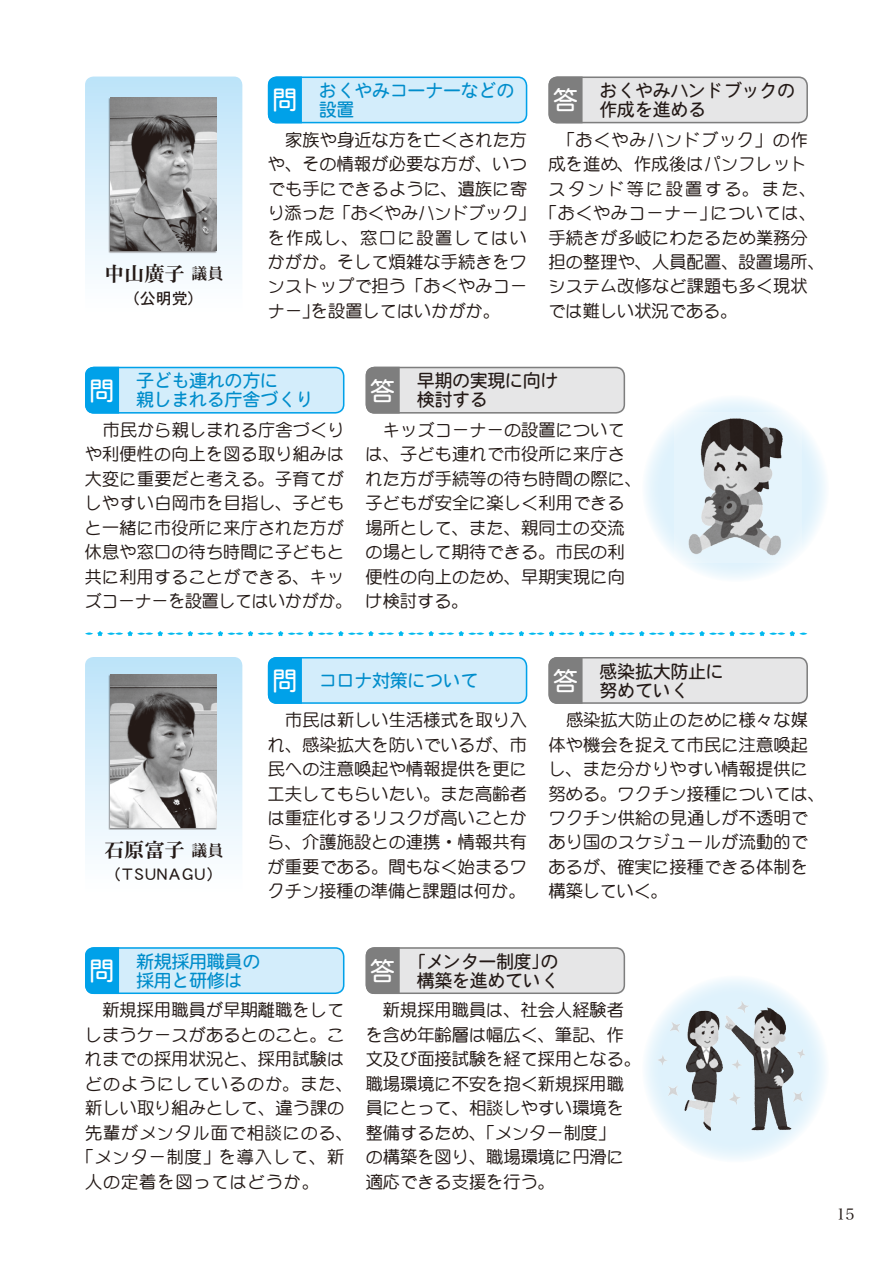
<style>
.page{position:relative;width:893px;height:1263px;background:#fff}
.page>*{position:absolute;margin:0;border:0;box-sizing:border-box;transform-origin:0 0}
.t1{font:20.25px "DFPHS Mincho CID W7";color:#231916}
.t2{font:18px/19.2px "DFPHS Maru Gothic CID W4";letter-spacing:-.02em;color:#231916}
.t3{font:18px/19.2px "DFPHS Maru Gothic CID W4";letter-spacing:-.02em;color:#008dcb}
.t4{font:500 17.25px/24.5px "DFP Maru Gothic CID";letter-spacing:.005em;color:#231916}
.t5{font:500 17.25px/24.5px "DFP Maru Gothic CID";letter-spacing:.04em;color:#231916;text-align:center}
.t6{font:500 17.25px "DFP Maru Gothic CID";letter-spacing:.045em;color:#231916}
.t7{font:500 17.25px "DFP Maru Gothic CID";letter-spacing:.05em;color:#231916}
.t8{font:15.9px "DFPHS Gothic CID W5";letter-spacing:.1em;color:#231916}
.t9{font:15.45px "Hira Min Pro W3";color:#231916}
.s1{font-family:"Koz Min Pro";font-weight:700}
.s2{font-size:15.9px}
.s3{font-size:25.5px;color:#fff}
</style>
<div class="page">
<div style="left:268px;top:77px;width:259px;height:46px;background:#d3edfb;border-radius:9px"></div>
<div style="left:268px;top:77px;width:259px;height:46px;border:2px solid #00a1e9;border-radius:9px"></div>
<div style="left:268px;top:77px;width:34px;height:46px;background:#00a1e9"></div>
<div style="left:549px;top:77px;width:259px;height:46px;background:#e6e6e7;border-radius:9px"></div>
<div style="left:549px;top:77px;width:259px;height:46px;border:2px solid #7e7e7e;border-radius:9px"></div>
<div style="left:549px;top:77px;width:34px;height:46px;background:#7e7e7e"></div>
<div style="left:85px;top:367px;width:259px;height:47px;background:#d3edfb;border-radius:9px"></div>
<div style="left:85px;top:367px;width:259px;height:47px;border:2px solid #00a1e9;border-radius:9px"></div>
<div style="left:85px;top:367px;width:34px;height:47px;background:#00a1e9"></div>
<div style="left:366px;top:367px;width:259px;height:47px;background:#e6e6e7;border-radius:9px"></div>
<div style="left:366px;top:367px;width:259px;height:47px;border:2px solid #7e7e7e;border-radius:9px"></div>
<div style="left:366px;top:367px;width:34px;height:47px;background:#7e7e7e"></div>
<svg style="left:85px;top:631px;width:722px;height:5px"></svg>
<div style="left:268px;top:657px;width:259px;height:47px;background:#d3edfb;border-radius:9px"></div>
<div style="left:268px;top:657px;width:259px;height:47px;border:2px solid #00a1e9;border-radius:9px"></div>
<div style="left:268px;top:657px;width:34px;height:47px;background:#00a1e9"></div>
<div style="left:549px;top:657px;width:259px;height:47px;background:#e6e6e7;border-radius:9px"></div>
<div style="left:549px;top:657px;width:259px;height:47px;border:2px solid #7e7e7e;border-radius:9px"></div>
<div style="left:549px;top:657px;width:34px;height:47px;background:#7e7e7e"></div>
<svg style="left:85px;top:657px;width:157px;height:198px"></svg>
<svg style="left:85px;top:77px;width:157px;height:197px"></svg>
<div style="left:108px;top:674px;width:109px;height:156px;background:#231916;opacity:.5"></div>
<img style="left:111px;top:674px;width:106px;height:153px">
<div style="left:85px;top:947px;width:259px;height:47px;background:#d3edfb;border-radius:9px"></div>
<div style="left:85px;top:947px;width:259px;height:47px;border:2px solid #00a1e9;border-radius:9px"></div>
<div style="left:85px;top:947px;width:34px;height:47px;background:#00a1e9"></div>
<div style="left:366px;top:947px;width:259px;height:47px;background:#e6e6e7;border-radius:9px"></div>
<div style="left:366px;top:947px;width:259px;height:47px;border:2px solid #7e7e7e;border-radius:9px"></div>
<div style="left:366px;top:947px;width:34px;height:47px;background:#7e7e7e"></div>
<svg style="left:642px;top:975px;width:187px;height:187px;fill:#eef8fd"></svg>
<svg style="left:642px;top:395px;width:187px;height:187px;fill:#eaf6fd"></svg>
<img style="left:674px;top:413px;width:127px;height:149px">
<img style="left:656px;top:992px;width:154px;height:149px">
<div style="left:108px;top:98px;width:109px;height:155px;background:#231916;opacity:.5"></div>
<img style="left:111px;top:98px;width:106px;height:153px">
<p class="t1" style="left:104px;top:263px;width:121px">中山<span class="s1">葊</span>子 <span class="s2">議員</span></p>
<p class="t8" style="left:124px;top:290px;width:81px">（公明党）</p>
<p class="t3" style="left:272px;top:81px;width:244px;text-indent:47px">おくやみコーナーなどの<sup>問</sup> 設置</p>
<p class="t2" style="left:553px;top:81px;width:244px;text-indent:47px">おくやみハンドブックの<sup>答</sup> 作成を進める</p>
<p class="t5" style="left:548px;top:127px;width:270px">「おくやみハンドブック」の作成を進め、作成後はパンフレットスタンド等に設置する。また、</p>
<p class="t4" style="left:548px;top:225px;width:278px">手続きが多岐にわたるため業務分担の整理や、人員配置、設置場所、システム改修など課題も多く現状では難しい状況である。</p>
<p class="t4" style="left:268px;top:127px;width:550px;text-indent:17px">家族や身近な方を亡くされた方<br>や、その情報が必要な方が、いつ<br>でも手にできるように、遺族に寄<br>り添った「おくやみハンドブック」「おくやみコーナー」については、を作成し、窓口に設置してはい<br>かがか。そして煩雑な手続きをワ<br>ンストップで担う「おくやみコー<br>ナー」を設置してはいかがか。</p>
<p class="t3" style="left:89px;top:371px;width:226px;text-indent:47px">子ども連れの方に<br><sup>問</sup> 親しまれる庁舎づくり</p>
<p class="t4" style="left:85px;top:417px;width:269px;text-align:center">市民から親しまれる庁舎づくり<br>や利便性の向上を図る取り組みは大変に重要だと考える。子育てがしやすい白岡市を目指し、子どもと一緒に市役所に来庁された方が休息や窓口の待ち時間に子どもと共に利用することができる、キッズコーナーを設置してはいかがか。</p>
<p class="t2" style="left:370px;top:371px;width:190px;text-indent:47px">早期の実現に向け<sup>答</sup> 検討する</p>
<p class="t4" style="left:365px;top:417px;width:278px;text-indent:18px">キッズコーナーの設置については、子ども連れで市役所に来庁された方が手続等の待ち時間の際に、子どもが安全に楽しく利用できる場所として、また、親同士の交流の場として期待できる。市民の利便性の向上のため、早期実現に向け検討する。</p>
<p class="t1" style="left:104px;top:839px;width:121px">石原富子 <span class="s2">議員</span></p>
<p class="t8" style="left:105px;top:866px;width:119px">（TSUNAGU）</p>
<p class="t3" style="left:272px;top:671px;width:208px"><span class="s3">問</span> コロナ対策について</p>
<p class="t4" style="left:268px;top:707px;width:261px;text-align:justify;text-indent:18px">市民は新しい生活様式を取り入れ、感染拡大を防いでいるが、市民への注意喚起や情報提供を更に工夫してもらいたい。また高齢者は重症化するリスクが高いことから、介護施設との連携・情報共有が重要である。間もなく始まるワクチン接種の準備と課題は何か。</p>
<p class="t2" style="left:553px;top:661px;width:173px;text-indent:47px">感染拡大防止に<sup>答</sup> 努めていく</p>
<p class="t4" style="left:548px;top:707px;width:278px;text-indent:17px">感染拡大防止のために様々な媒体や機会を捉えて市民に注意喚起し、また分かりやすい情報提供に努める。ワクチン接種については、ワクチン供給の見通しが不透明であり国のスケジュールが流動的であるが、確実に接種できる体制を構築していく。</p>
<p class="t3" style="left:89px;top:951px;width:173px;text-indent:47px">新規採用職員の<sup>問</sup> 採用と研修は</p>
<p class="t2" style="left:370px;top:951px;width:190px;text-align:right">「メンター制度」の<br><sup>答</sup> 構築を進めていく</p>
<p class="t4" style="left:102px;top:998px;width:243px">新規採用職員が早期離職をして</p>
<p class="t4" style="left:85px;top:1022px;width:261px">しまうケースがあるとのこと。こ</p>
<p class="t4" style="left:85px;top:1046px;width:261px">れまでの採用状況と、採用試験は</p>
<p class="t6" style="left:85px;top:1074px;width:270px">どのようにしているのか。また、</p>
<p class="t4" style="left:85px;top:1095px;width:261px">新しい取り組みとして、違う課の</p>
<p class="t6" style="left:85px;top:1123px;width:269px">先輩がメンタル面で相談にのる、</p>
<p class="t7" style="left:76px;top:1147px;width:269px">「メンター制度」を導入して、新</p>
<p class="t7" style="left:85px;top:1172px;width:236px">人の定着を図ってはどうか。</p>
<p class="t4" style="left:366px;top:998px;width:277px;text-indent:17px">新規採用職員は、社会人経験者を含め年齢層は幅広く、筆記、作文及び面接試験を経て採用となる。職場環境に不安を抱く新規採用職員にとって、相談しやすい環境を整備するため、「メンター制度」<br>の構築を図り、職場環境に円滑に適応できる支援を行う。</p>
<p class="t9" style="left:837px;top:1201px;width:20px">15</p>
</div>
